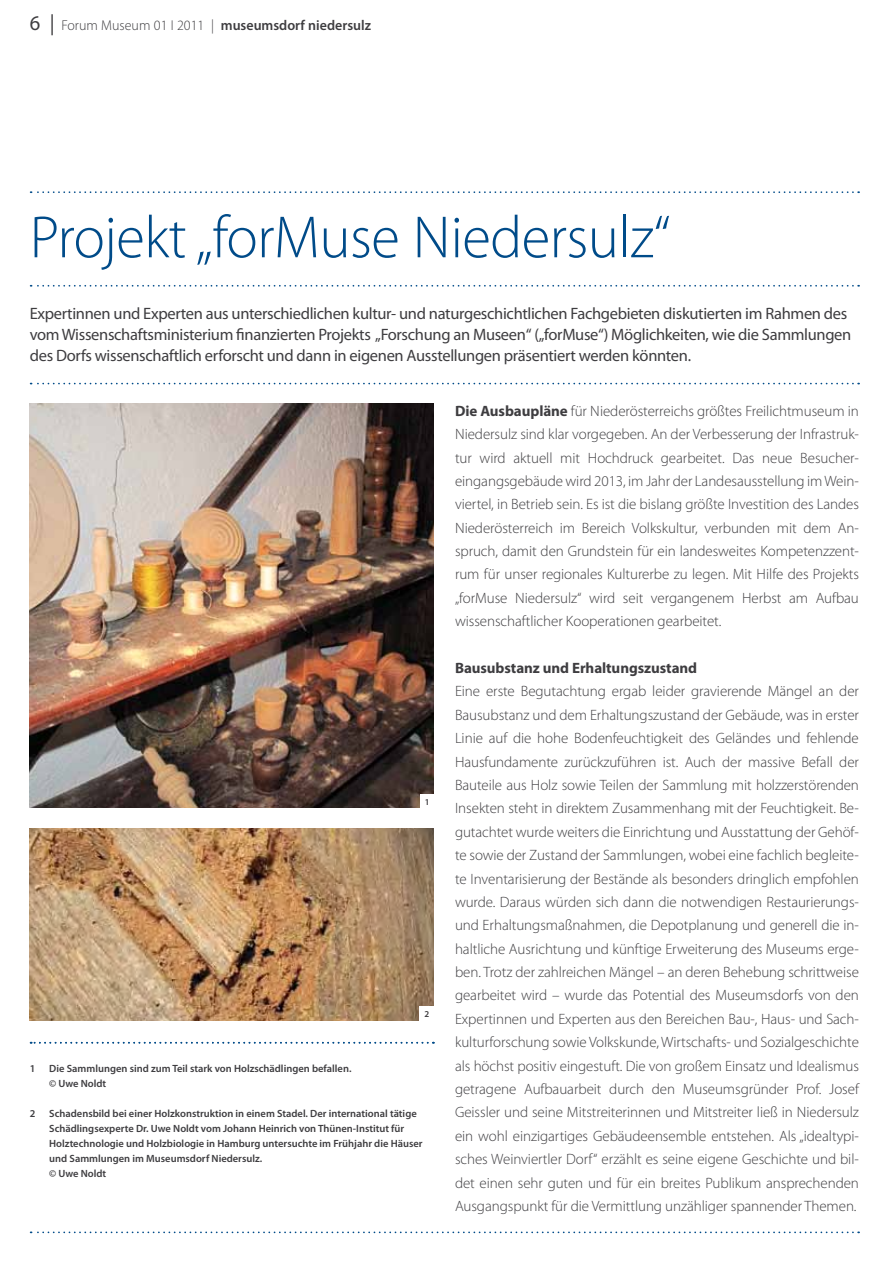
<style>
.page{position:relative;width:893px;height:1263px;background:#fff}
.page>*{position:absolute;margin:0;border:0;box-sizing:border-box;transform-origin:0 0}
.t1{font:300 60px "Myriad Pro";letter-spacing:-.01em;color:#004b89}
.t2{font:16.5px/21px "Myriad Pro";letter-spacing:-.02em;color:#3e3d40}
.t3{font:300 15px/23.4px "Myriad Pro";letter-spacing:-.005em;color:#3e3d40;text-align:justify}
.t4{font:700 15px "Myriad Pro";letter-spacing:-.005em;color:#3e3d40}
.t5{font:600 14.25px "Myriad Pro";color:#3e3d40}
.t6{font:600 10.5px/15px "Myriad Pro";color:#3e3d40}
.t7{font:600 9px "Myriad Pro";color:#3e3d40}
.s1{font-weight:400;font-size:21px}
.s2{font-weight:300}
.s3{font-weight:700}
</style>
<div class="page">
<svg style="left:31px;top:1231px;width:828px;height:2px"></svg>
<svg style="left:31px;top:191px;width:828px;height:2px"></svg>
<svg style="left:31px;top:383px;width:828px;height:1px"></svg>
<svg style="left:31px;top:285px;width:828px;height:2px"></svg>
<img style="left:30px;top:404px;width:404px;height:404px">
<img style="left:29px;top:829px;width:404px;height:191px">
<div style="left:420px;top:794px;width:15px;height:15px;background:#fff"></div>
<div style="left:419px;top:1006px;width:15px;height:15px;background:#fff"></div>
<svg style="left:31px;top:1042px;width:403px;height:1px"></svg>
<p class="t5" style="left:30px;top:16px;width:343px"><span class="s1">6 |</span> <span class="s2">Forum Museum 01 I 2011 |</span> museumsdorf niedersulz</p>
<h1 class="t1" style="left:30px;top:201px;width:642px">Projekt „forMuse Niedersulz“</h1>
<p class="t2" style="left:30px;top:302px;width:823px">Expertinnen und Experten aus unterschiedlichen kultur- und naturgeschichtlichen Fachgebieten diskutierten im Rahmen des vom Wissenschaftsministerium finanzierten Projekts „Forschung an Museen“ („forMuse“) Möglichkeiten, wie die Sammlungen des Dorfs wissenschaftlich erforscht und dann in eigenen Ausstellungen präsentiert werden könnten.</p>
<p class="t7" style="left:425px;top:796px;width:6px">1</p>
<p class="t7" style="left:424px;top:1008px;width:6px">2</p>
<p class="t6" style="left:30px;top:1061px;width:7px">1</p>
<p class="t6" style="left:49px;top:1061px;width:304px">Die Sammlungen sind zum Teil stark von Holzschädlingen befallen. © Uwe Noldt</p>
<p class="t6" style="left:30px;top:1106px;width:7px">2</p>
<p class="t6" style="left:49px;top:1106px;width:375px">Schadensbild bei einer Holzkonstruktion in einem Stadel. Der international tätige Schädlingsexperte Dr. Uwe Noldt vom Johann Heinrich von Thünen-Institut für Holztechnologie und Holzbiologie in Hamburg untersuchte im Frühjahr die Häuser und Sammlungen im Museumsdorf Niedersulz.<br>© Uwe Noldt</p>
<p class="t3" style="left:455px;top:399px;width:405px"><span class="s3">Die Ausbaupläne</span> für Niederösterreichs größtes Freilichtmuseum in Niedersulz sind klar vorgegeben. An der Verbesserung der Infrastruk&shy;tur wird aktuell mit Hochdruck gearbeitet. Das neue Besucher&shy;eingangsgebäude wird 2013, im Jahr der Landesausstellung im Wein&shy;viertel, in Betrieb sein. Es ist die bislang größte Investition des Landes Niederösterreich im Bereich Volkskultur, verbunden mit dem An&shy;spruch, damit den Grundstein für ein landesweites Kompetenzzent&shy;rum für unser regionales Kulturerbe zu legen. Mit Hilfe des Projekts „forMuse Niedersulz“ wird seit vergangenem Herbst am Aufbau wissenschaftlicher Kooperationen gearbeitet.</p>
<p class="t4" style="left:455px;top:658px;width:244px">Bausubstanz und Erhaltungszustand</p>
<p class="t3" style="left:455px;top:679px;width:405px">Eine erste Begutachtung ergab leider gravierende Mängel an der Bausubstanz und dem Erhaltungszustand der Gebäude, was in erster Linie auf die hohe Bodenfeuchtigkeit des Geländes und fehlende Hausfundamente zurückzuführen ist. Auch der massive Befall der Bauteile aus Holz sowie Teilen der Sammlung mit holzzerstörenden Insekten steht in direktem Zusammenhang mit der Feuchtigkeit. Be&shy;gutachtet wurde weiters die Einrichtung und Ausstattung der Gehöf&shy;te sowie der Zustand der Sammlungen, wobei eine fachlich begleite&shy;te Inventarisierung der Bestände als besonders dringlich empfohlen wurde. Daraus würden sich dann die notwendigen Restaurierungs&shy;und Erhaltungsmaßnahmen, die Depotplanung und generell die in&shy;haltliche Ausrichtung und künftige Erweiterung des Museums erge&shy;ben. Trotz der zahlreichen Mängel – an deren Behebung schrittweise gearbeitet wird – wurde das Potential des Museumsdorfs von den Expertinnen und Experten aus den Bereichen Bau-, Haus- und Sach&shy;kulturforschung sowie Volkskunde, Wirtschafts- und Sozialgeschichte als höchst positiv eingestuft. Die von großem Einsatz und Idealismus getragene Aufbauarbeit durch den Museumsgründer Prof. Josef Geissler und seine Mitstreiterinnen und Mitstreiter ließ in Niedersulz ein wohl einzigartiges Gebäudeensemble entstehen. Als „idealtypi&shy;sches Weinviertler Dorf“ erzählt es seine eigene Geschichte und bil&shy;det einen sehr guten und für ein breites Publikum ansprechenden Ausgangspunkt für die Vermittlung unzähliger spannender Themen.</p>
</div>
